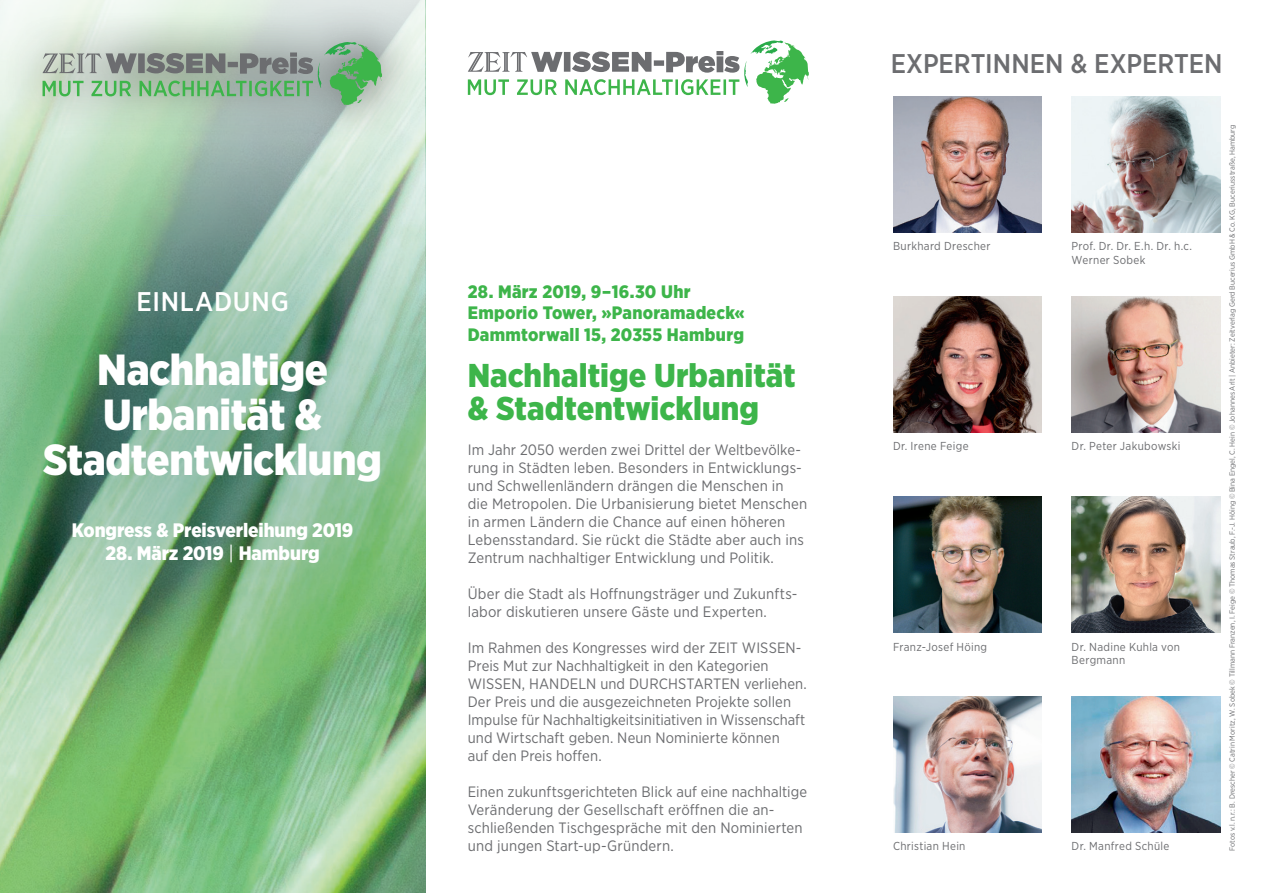
<style>
.page{position:relative;width:1263px;height:893px;background:#fff}
.page>*{position:absolute;margin:0;border:0;box-sizing:border-box;transform-origin:0 0}
.t1{font:900 43.5px/45px "Gotham Narrow";letter-spacing:-.01em;color:#fff;text-align:center}
.t2{font:900 33px/33px "Gotham Narrow";color:#3db54a}
.t3{font:500 27px "Gotham Narrow";color:#6c6d70}
.t4{font:500 27px "Gotham Narrow";letter-spacing:.025em;color:#fff}
.t5{font:900 19.5px "Gotham Narrow";letter-spacing:-.005em;color:#fff}
.t6{font:900 18px/21.6px "Gotham Narrow";letter-spacing:.015em;color:#3db54a}
.t7{font:15px/18px "Gotham Narrow";letter-spacing:.01em;color:#6c6d70}
.t8{font:11.55px/13.5px "Gotham Narrow";letter-spacing:.025em;color:#6c6d70}
.t9{font:7.5px "Gotham Narrow";letter-spacing:.005em;color:#6c6d70}
.s1{font-weight:400}
</style>
<div class="page">
<img style="left:0;top:818px;width:425px;height:75px">
<div style="left:0;top:37px;width:620px;height:781px;background:#136353;opacity:.45"></div>
<div style="left:426px;top:0;width:424px;height:893px;background:#fff"></div>
<img style="left:893px;top:97px;width:149px;height:136px">
<img style="left:1071px;top:97px;width:149px;height:136px">
<img style="left:893px;top:296px;width:149px;height:136px">
<img style="left:1071px;top:296px;width:149px;height:136px">
<img style="left:1071px;top:696px;width:149px;height:136px">
<img style="left:1071px;top:496px;width:149px;height:136px">
<img style="left:893px;top:496px;width:149px;height:136px">
<img style="left:893px;top:696px;width:149px;height:136px">
<div style="left:1px;top:1px;width:421px;height:144px;background:#231f20;opacity:.75"></div>
<svg style="left:43px;top:42px;width:339px;height:63px;background:#97b39c"></svg>
<svg style="left:468px;top:40px;width:341px;height:64px"></svg>
<h3 class="t4" style="left:136px;top:284px;width:154px">EINLADUNG</h3>
<h1 class="t1" style="left:43px;top:347px;width:340px">Nachhaltige<br>Urbanität &amp;<br>Stadtentwicklung</h1>
<h3 class="t5" style="left:72px;top:517px;width:283px">Kongress &amp; Preisverleihung 2019</h3>
<h3 class="t5" style="left:105px;top:541px;width:216px">28. März 2019 <span class="s1">|</span> Hamburg</h3>
<p class="t6" style="left:468px;top:280px;width:279px">28. März 2019, 9–16.30 Uhr<br>Emporio Tower, »Panoramadeck«<br>Dammtorwall 15, 20355 Hamburg</p>
<h2 class="t2" style="left:468px;top:358px;width:329px">Nachhaltige Urbanität &amp; Stadtentwicklung</h2>
<p class="t7" style="left:468px;top:440px;width:341px">Im Jahr 2050 werden zwei Drittel der Weltbevölke&shy;rung in Städten leben. Besonders in Entwicklungs&shy;und Schwellenländern drängen die Menschen in die Metropolen. Die Urbanisierung bietet Menschen in armen Ländern die Chance auf einen höheren Lebensstandard. Sie rückt die Städte aber auch ins Zentrum nachhaltiger Entwicklung und Politik.</p>
<p class="t7" style="left:468px;top:584px;width:331px">Über die Stadt als Hoffnungsträger und Zukunfts&shy;labor diskutieren unsere Gäste und Experten.</p>
<p class="t7" style="left:468px;top:638px;width:341px">Im Rahmen des Kongresses wird der ZEIT WISSEN-Preis Mut zur Nachhaltigkeit in den Kategorien WISSEN, HANDELN und DURCHSTARTEN verliehen.<br>Der Preis und die ausgezeichneten Projekte sollen Impulse für Nachhaltigkeitsinitiativen in Wissenschaft und Wirtschaft geben. Neun Nominierte können<br>auf den Preis hoffen.</p>
<p class="t7" style="left:468px;top:782px;width:341px">Einen zukunftsgerichteten Blick auf eine nachhaltige Veränderung der Gesellschaft eröffnen die an&shy;schließenden Tischgespräche mit den Nominierten und jungen Start-up-Gründern.</p>
<h3 class="t3" style="left:891px;top:46px;width:333px">EXPERTINNEN &amp; EXPERTEN</h3>
<p class="t8" style="left:893px;top:239px;width:99px">Burkhard Drescher</p>
<p class="t8" style="left:1071px;top:239px;width:122px">Prof. Dr. Dr. E.h. Dr. h.c.<br>Werner Sobek</p>
<p class="t8" style="left:893px;top:439px;width:77px">Dr. Irene Feige</p>
<p class="t8" style="left:1071px;top:439px;width:110px">Dr. Peter Jakubowski</p>
<p class="t8" style="left:893px;top:640px;width:96px">Franz-Josef Höing</p>
<p class="t8" style="left:1071px;top:640px;width:110px">Dr. Nadine Kuhla von<br>Bergmann</p>
<p class="t8" style="left:893px;top:839px;width:74px">Christian Hein</p>
<p class="t8" style="left:1071px;top:839px;width:99px">Dr. Manfred Schüle</p>
<p class="t9" style="left:1228px;top:851px;width:728px;rotate:-90deg">Fotos v. l. n. r.: B. Drescher © Catrin Moritz, W. Sobek © Tillmann Franzen, I. Feige © Thomas Straub, F.-J. Höing © Bina Engel, C. Hein © Johannes Arlt | Anbieter: Zeitverlag Gerd Bucerius GmbH &amp; Co. KG, Buceriusstraße, Hamburg</p>
</div>
